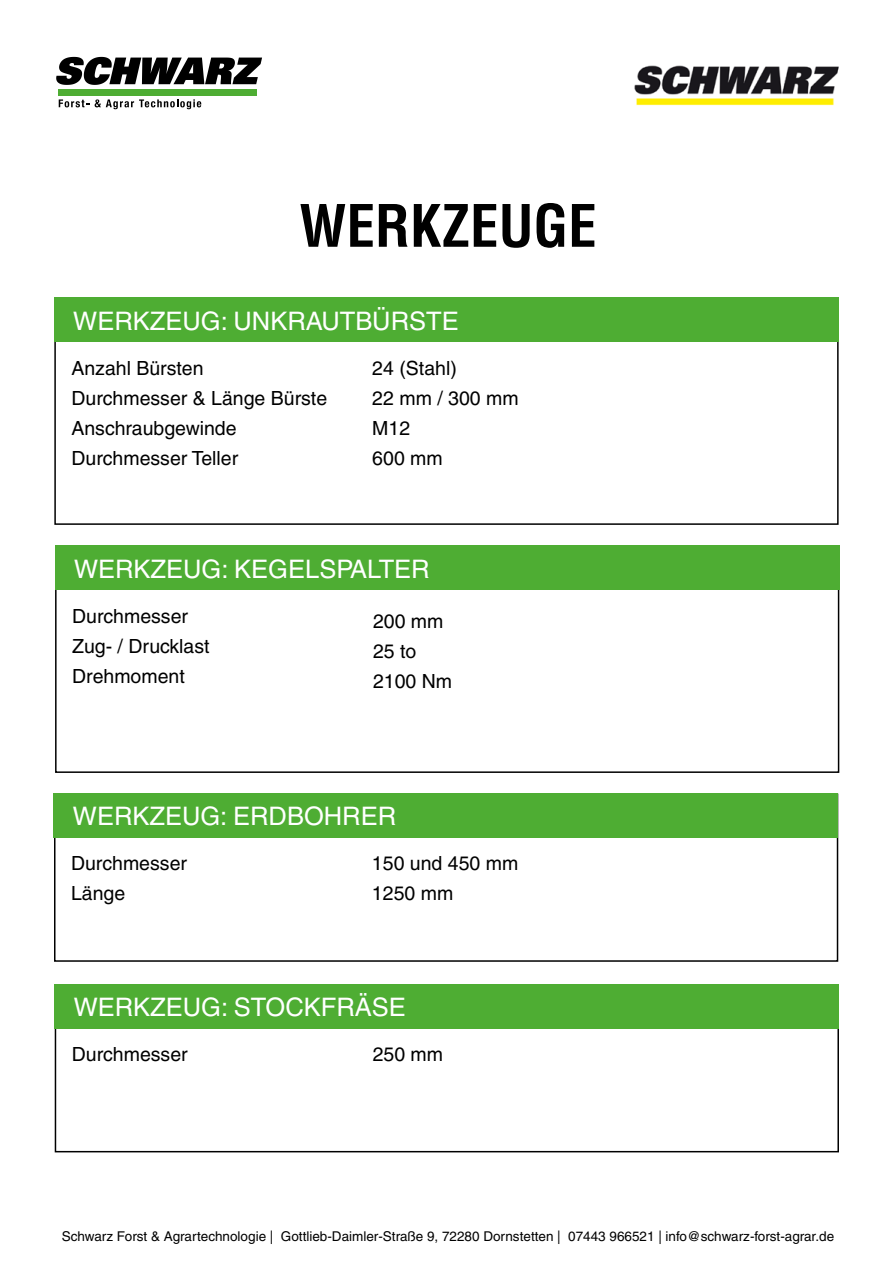
<style>
.page{position:relative;width:893px;height:1263px;background:#fff}
.page>*{position:absolute;margin:0;border:0;box-sizing:border-box;transform-origin:0 0}
.t1{font:700 condensed 57px "Helvetica CE";color:#000}
.t2{font:25.5px "Helvetica CE";color:#fff}
.t3{font:19.5px/30px "Helvetica CE";color:#000}
.t4{font:13.5px "Helvetica CE";color:#000}
</style>
<div class="page">
<div style="left:58px;top:89px;width:199px;height:6px;background:#4ead33"></div>
<svg style="left:56px;top:57px;width:206px;height:28px"></svg>
<svg style="left:59px;top:99px;width:30px;height:8px"></svg>
<svg style="left:95px;top:99px;width:106px;height:10px"></svg>
<img style="left:634px;top:65px;width:205px;height:41px">
<div style="left:54px;top:298px;width:785px;height:44px;background:#4ead33"></div>
<div style="left:55px;top:546px;width:784px;height:44px;background:#4ead33"></div>
<div style="left:54px;top:793px;width:784px;height:169px;border:2px solid #000"></div>
<div style="left:54px;top:793px;width:784px;height:44px;background:#4ead33"></div>
<div style="left:55px;top:984px;width:784px;height:168px;border:2px solid #000"></div>
<div style="left:54px;top:984px;width:785px;height:44px;background:#4ead33"></div>
<h1 class="t1" style="left:299px;top:190px;width:299px">WERKZEUGE</h1>
<h2 class="t2" style="left:73px;top:306px;width:387px">WERKZEUG: UNKRAUTBÜRSTE</h2>
<p class="t3" style="left:71px;top:353px;width:257px">Anzahl Bürsten<br>Durchmesser &amp; Länge Bürste<br>Anschraubgewinde<br>Durchmesser Teller</p>
<p class="t3" style="left:372px;top:353px;width:148px">24 (Stahl)<br>22 mm / 300 mm<br>M12<br>600 mm</p>
<h2 class="t2" style="left:74px;top:554px;width:357px">WERKZEUG: KEGELSPALTER</h2>
<p class="t3" style="left:72px;top:601px;width:139px">Durchmesser<br>Zug- / Drucklast<br>Drehmoment</p>
<p class="t3" style="left:373px;top:606px;width:81px">200 mm<br>25 to<br>2100 Nm</p>
<h2 class="t2" style="left:73px;top:801px;width:325px">WERKZEUG: ERDBOHRER</h2>
<p class="t3" style="left:71px;top:848px;width:117px">Durchmesser<br>Länge</p>
<p class="t3" style="left:372px;top:848px;width:148px">150 und 450 mm<br>1250 mm</p>
<h2 class="t2" style="left:74px;top:992px;width:334px">WERKZEUG: STOCKFRÄSE</h2>
<p class="t3" style="left:72px;top:1039px;width:117px">Durchmesser</p>
<p class="t3" style="left:373px;top:1039px;width:72px">250 mm</p>
<p class="t4" style="left:62px;top:1228px;width:774px">Schwarz Forst &amp; Agrartechnologie | Gottlieb-Daimler-Straße 9, 72280 Dornstetten | 07443 966521 | info@schwarz-forst-agrar.de</p>
</div>
